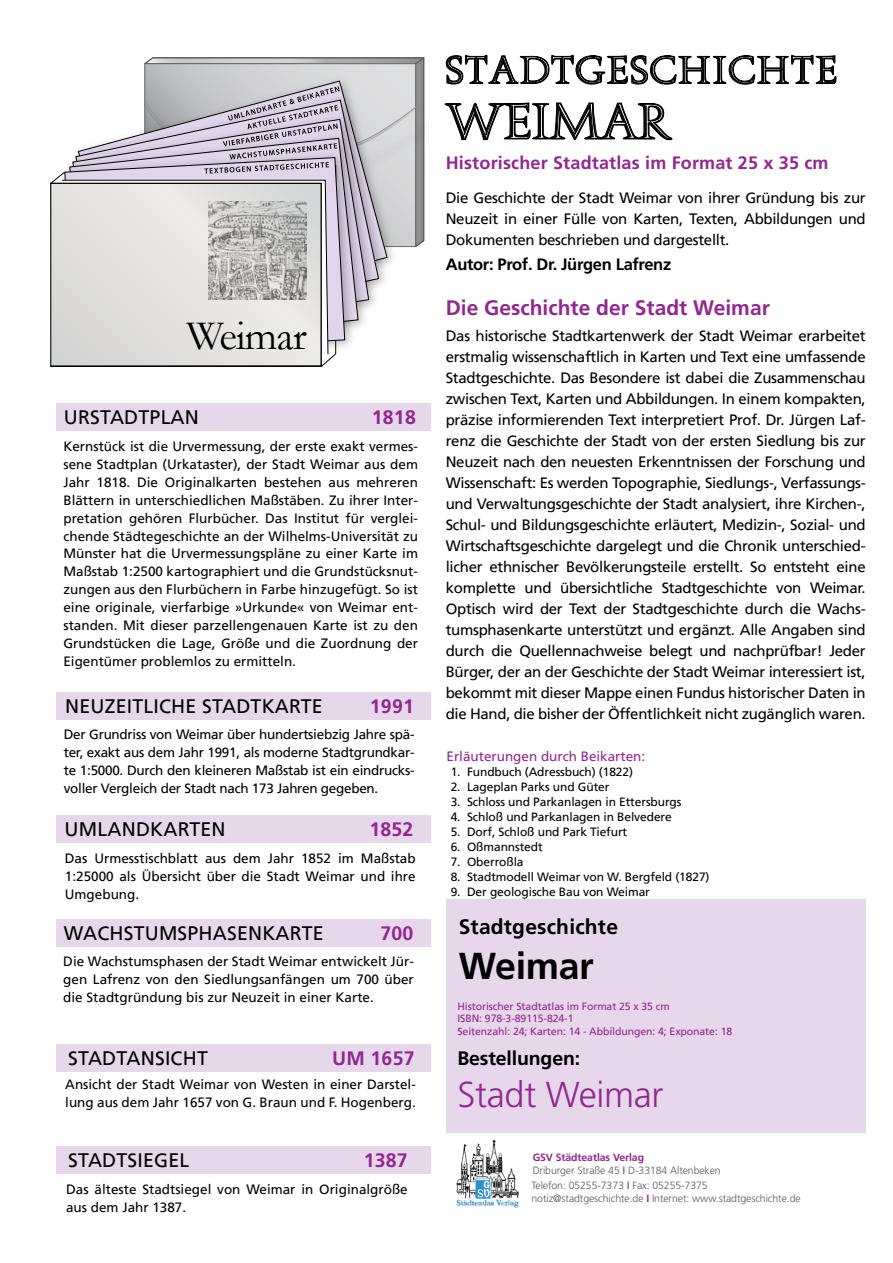
<style>
.page{position:relative;width:893px;height:1263px;background:#fff}
.page>*{position:absolute;margin:0;border:0;box-sizing:border-box;transform-origin:0 0}
.t1{font:45px "A850 Deco";letter-spacing:-.02em;color:#000}
.t2{font:42px "Garamond";letter-spacing:-.02em;color:#000}
.t3{font:700 37.5px "Frutiger LT Std";letter-spacing:-.01em;color:#000}
.t4{font:300 36px "Frutiger LT Std";letter-spacing:-.01em;color:#92278f}
.t5{font:34.5px "A850 Deco";letter-spacing:.05em;color:#000}
.t6{font:700 21px "Frutiger LT Std";color:#92278f}
.t7{font:700 21px "Frutiger LT Std";letter-spacing:.01em;color:#000}
.t8{font:19.5px "Frutiger";letter-spacing:.01em;color:#000}
.t9{font:700 19.5px "Frutiger LT Std";letter-spacing:.01em;color:#92278f}
.t10{font:700 19.5px "Frutiger LT Std";letter-spacing:-.01em;color:#000}
.t11{font:700 18px "Frutiger LT Std";letter-spacing:.01em;color:#92278f}
.t12{font:700 16.5px "Frutiger LT Std";letter-spacing:-.02em;color:#000}
.t13{font:15px/21px "Frutiger";letter-spacing:-.02em;color:#000;text-align:justify}
.t14{font:13.5px/18px "Frutiger";color:#000;text-align:justify}
.t15{font:13.5px "Frutiger";color:#92278f}
.t16{font:12px "Frutiger";letter-spacing:-.01em;color:#000}
.t17{font:300 10.5px/13.8px "Frutiger LT Std";letter-spacing:-.01em;color:#58595b}
.t18{font:10.5px/12.6px "Frutiger";letter-spacing:-.01em;color:#92278f}
.s1{font-weight:700;color:#92278f}
.s2{font-family:"Frutiger";font-weight:400;color:#92278f}
</style>
<div class="page">
<div style="left:57px;top:692px;width:374px;height:28px;background:#e6d7ea"></div>
<div style="left:57px;top:815px;width:374px;height:27px;background:#e6d7ea"></div>
<div style="left:57px;top:919px;width:374px;height:28px;background:#e6d7ea"></div>
<div style="left:57px;top:1044px;width:374px;height:28px;background:#e6d7ea"></div>
<div style="left:57px;top:1146px;width:374px;height:28px;background:#e6d7ea"></div>
<svg style="left:144px;top:58px;width:280px;height:189px;background:#9e9fa1"></svg>
<svg style="left:415px;top:57px;width:9px;height:7px"></svg>
<svg style="left:145px;top:64px;width:270px;height:183px;background:#cfd0d1"></svg>
<img style="left:403px;top:71px;width:22px;height:110px">
<img style="left:403px;top:105px;width:22px;height:73px">
<img style="left:144px;top:70px;width:259px;height:178px">
<svg style="left:144px;top:81px;width:244px;height:8px"></svg>
<img style="left:144px;top:89px;width:250px;height:192px">
<img style="left:144px;top:109px;width:240px;height:194px">
<img style="left:123px;top:128px;width:251px;height:198px">
<img style="left:54px;top:147px;width:306px;height:220px">
<svg style="left:64px;top:157px;width:281px;height:198px;background:#c9c0d1"></svg>
<hr style="left:56px;top:180px;width:267px;height:3px;background:#fff">
<svg style="left:322px;top:355px;width:6px;height:2px"></svg>
<svg style="left:62px;top:180px;width:266px;height:175px"></svg>
<div style="left:51px;top:183px;width:270px;height:183px;background:linear-gradient(to right,#dfdedb,#e7e6e3)"></div>
<div style="left:51px;top:183px;width:270px;height:183px;border:1px solid #000"></div>
<svg style="left:145px;top:86px;width:272px;height:88px;background:#bdb8c2"></svg>
<div style="left:57px;top:403px;width:374px;height:28px;background:#e6d7ea"></div>
<img style="left:456px;top:1140px;width:63px;height:68px">
<div style="left:446px;top:899px;width:420px;height:234px;background:#e6d7ea"></div>
<svg style="left:444px;top:54px;width:393px;height:87px"></svg>
<img style="left:209px;top:201px;width:98px;height:98px">
<h2 class="t2" style="left:187px;top:307px;width:122px">Weimar</h2>
<h3 class="t8" style="left:64px;top:406px;width:40px">Urstadtpla</h3>
<h3 class="t8" style="left:185px;top:406px;width:16px">n</h3>
<h3 class="t9" style="left:372px;top:406px;width:45px">1818</h3>
<p class="t14" style="left:63px;top:437px;width:356px">Kernstück ist die Urvermessung, der erste exakt vermes&shy;sene Stadtplan (Urkataster), der Stadt Weimar aus dem Jahr 1818. Die Originalkarten bestehen aus mehreren Blättern in unterschiedlichen Maßstäben. Zu ihrer Inter&shy;pretation gehören Flurbücher. Das Institut für verglei&shy;chende Städtegeschichte an der Wilhelms-Universität zu Münster hat die Urvermessungspläne zu einer Karte im Maßstab 1:2500 kartographiert und die Grundstücksnut&shy;zungen aus den Flurbüchern in Farbe hinzugefügt. So ist eine originale, vierfarbige »Urkunde« von Weimar ent&shy;standen. Mit dieser parzellengenauen Karte ist zu den Grundstücken die Lage, Größe und die Zuordnung der Eigentümer problemlos zu ermitteln.</p>
<h3 class="t8" style="left:65px;top:695px;width:12px">Neuzeitliche</h3>
<h3 class="t8" style="left:202px;top:695px;width:24px">Stadtka</h3>
<h3 class="t8" style="left:289px;top:695px;width:21px">rte</h3>
<h3 class="t9" style="left:370px;top:695px;width:45px">1991</h3>
<p class="t14" style="left:64px;top:726px;width:352px">Der Grundriss von Weimar über hundertsiebzig Jahre spä&shy;ter, exakt aus dem Jahr 1991, als moderne Stadtgrundkar&shy;te 1:5000. Durch den kleineren Maßstab ist ein eindrucks&shy;voller Vergleich der Stadt nach 173 Jahren gegeben.</p>
<h3 class="t8" style="left:65px;top:818px;width:29px">Umla</h3>
<h3 class="t8" style="left:122px;top:818px;width:29px">ndka</h3>
<h3 class="t8" style="left:178px;top:818px;width:49px">rte n</h3>
<h3 class="t9" style="left:369px;top:818px;width:45px">1852</h3>
<p class="t14" style="left:65px;top:850px;width:352px">Das Urmesstischblatt aus dem Jahr 1852 im Maßstab 1:25000 als Übersicht über die Stadt Weimar und ihre Umgebung.</p>
<h3 class="t8" style="left:64px;top:921px;width:33px">Wachstumsphase</h3>
<h3 class="t8" style="left:248px;top:921px;width:62px">nkarte</h3>
<h3 class="t9" style="left:380px;top:921px;width:34px">700</h3>
<p class="t14" style="left:63px;top:952px;width:352px">Die Wachstumsphasen der Stadt Weimar entwickelt Jür&shy;gen Lafrenz von den Siedlungsanfängen um 700 über die Stadtgründung bis zur Neuzeit in einer Karte.</p>
<h3 class="t8" style="left:68px;top:1047px;width:24px">Stadta</h3>
<h3 class="t8" style="left:141px;top:1047px;width:24px">nsicht</h3>
<h3 class="t9" style="left:332px;top:1047px;width:84px">um 1657</h3>
<p class="t14" style="left:65px;top:1076px;width:352px">Ansicht der Stadt Weimar von Westen in einer Darstel&shy;lung aus dem Jahr 1657 von G. Braun und F. Hogenberg.</p>
<h3 class="t8" style="left:68px;top:1149px;width:22px">Stadtsiegel</h3>
<h3 class="t9" style="left:364px;top:1149px;width:45px">1387</h3>
<p class="t14" style="left:66px;top:1180px;width:343px">Das älteste Stadtsiegel von Weimar in Originalgröße aus dem Jahr 1387.</p>
<h3 class="t5" style="left:446px;top:47px;width:393px">STADTGESCHICHTE</h3>
<h1 class="t1" style="left:446px;top:92px;width:227px">WEIMAR</h1>
<h3 class="t11" style="left:446px;top:152px;width:384px">Historischer Stadtatlas im Format 25 x 35 cm</h3>
<p class="t13" style="left:446px;top:187px;width:421px">Die Geschichte der Stadt Weimar von ihrer Gründung bis zur Neuzeit in einer Fülle von Karten, Texten, Abbildungen und Dokumenten beschrieben und dargestellt.</p>
<p class="t12" style="left:446px;top:255px;width:227px">Autor: Prof. Dr. Jürgen Lafrenz</p>
<h3 class="t6" style="left:446px;top:295px;width:326px">Die Geschichte der Stadt Weimar</h3>
<p class="t13" style="left:446px;top:326px;width:421px">Das historische Stadtkartenwerk der Stadt Weimar erarbeitet erstmalig wissenschaftlich in Karten und Text eine umfassende Stadtgeschichte. Das Besondere ist dabei die Zusammenschau zwischen Text, Karten und Abbildungen. In einem kompakten, präzise informierenden Text interpretiert Prof. Dr. Jürgen Laf&shy;renz die Geschichte der Stadt von der ersten Siedlung bis zur Neuzeit nach den neuesten Erkenntnissen der Forschung und Wissenschaft: Es werden Topographie, Siedlungs-, Verfassungs&shy;und Verwaltungsgeschichte der Stadt analysiert, ihre Kirchen-, Schul- und Bildungsgeschichte erläutert, Medizin-, Sozial- und Wirtschaftsgeschichte dargelegt und die Chronik unterschied&shy;licher ethnischer Bevölkerungsteile erstellt. So entsteht eine komplette und übersichtliche Stadtgeschichte von Weimar.<br>Optisch wird der Text der Stadtgeschichte durch die Wachs&shy;tumsphasenkarte unterstützt und ergänzt. Alle Angaben sind durch die Quellennachweise belegt und nachprüfbar! Jeder Bürger, der an der Geschichte der Stadt Weimar interessiert ist, bekommt mit dieser Mappe einen Fundus historischer Daten in die Hand, die bisher der Öffentlichkeit nicht zugänglich waren.</p>
<p class="t15" style="left:446px;top:749px;width:200px">Erläuterungen durch Beikarten:</p>
<p class="t16" style="left:451px;top:764px;width:184px">1. Fundbuch (Adressbuch) (1822)</p>
<p class="t16" style="left:451px;top:779px;width:160px">2. Lageplan Parks und Güter</p>
<p class="t16" style="left:451px;top:794px;width:232px">3. Schloss und Parkanlagen in Ettersburgs</p>
<p class="t16" style="left:451px;top:809px;width:223px">4. Schloß und Parkanlagen in Belvedere</p>
<p class="t16" style="left:451px;top:824px;width:178px">5. Dorf, Schloß und Park Tiefurt</p>
<p class="t16" style="left:451px;top:839px;width:94px">6. Oßmannstedt</p>
<p class="t16" style="left:451px;top:854px;width:74px">7. Oberroßla</p>
<p class="t16" style="left:451px;top:869px;width:260px">8. Stadtmodell Weimar von W. Bergfeld (1827)</p>
<p class="t16" style="left:451px;top:884px;width:201px">9. Der geologische Bau von Weimar</p>
<h3 class="t7" style="left:459px;top:914px;width:161px">Stadtgeschichte</h3>
<h3 class="t3" style="left:459px;top:943px;width:136px">Weimar</h3>
<p class="t18" style="left:457px;top:1000px;width:276px">Historischer Stadtatlas im Format 25 x 35 cm<br>ISBN : 978-3-89115-824-1<br>Seitenzahl: 24; Karten: 14 - Abbildungen: 4; Exponate: 18</p>
<h3 class="t10" style="left:457px;top:1047px;width:124px">Bestellungen:</h3>
<h3 class="t4" style="left:457px;top:1074px;width:208px">Stadt Weimar</h3>
<p class="t17" style="left:531px;top:1150px;width:271px"><span class="s1">GSV Städteatlas Verlag<br></span>Driburger Straße 45 <span class="s2">I</span> D-33184 Altenbeken<br>Telefon: 05255-7373 <span class="s2">I</span> Fax: 05255-7375 notiz@stadtgeschichte.de <span class="s1">I</span> Internet: www.stadtgeschichte.de</p>
</div>
